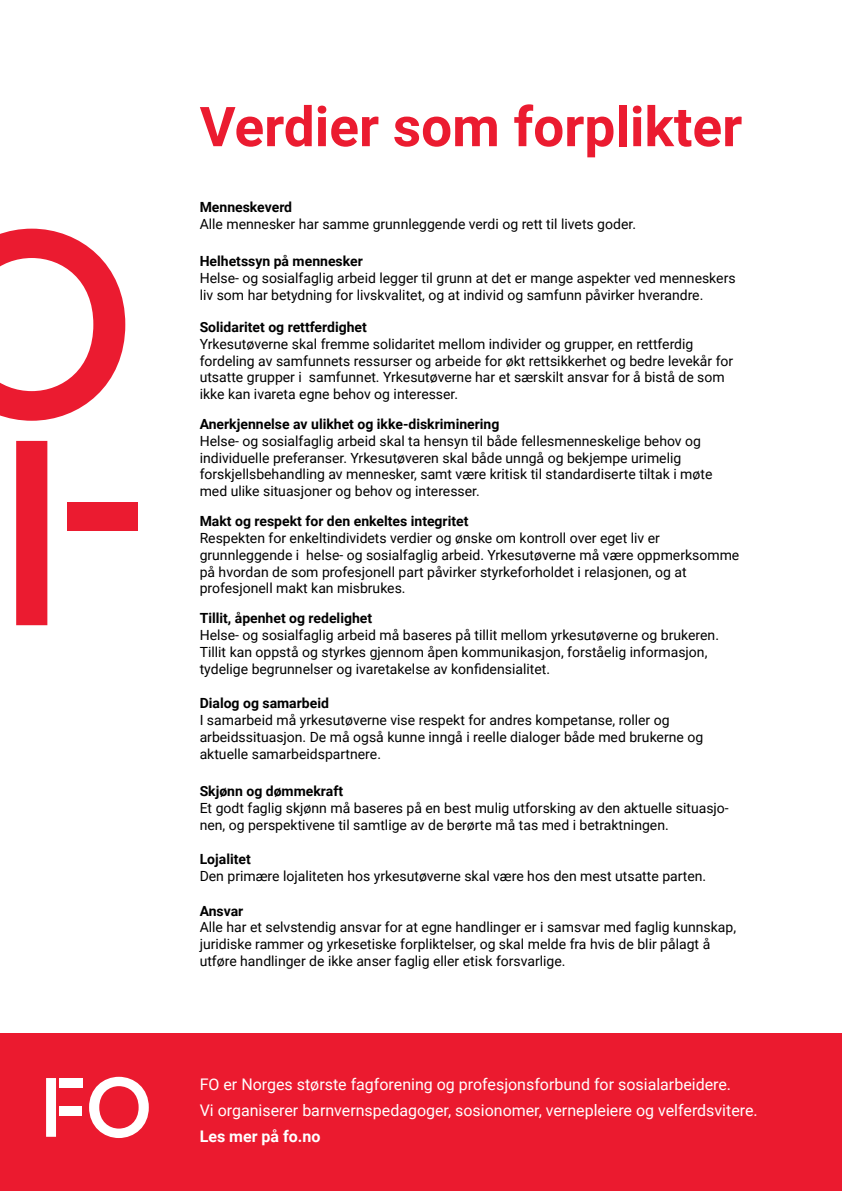
<style>
.page{position:relative;width:842px;height:1191px;background:#fff}
.page>*{position:absolute;margin:0;border:0;box-sizing:border-box;transform-origin:0 0}
.Overskrift_stor{font:700 55px "Roboto";color:#eb1b30}
.Undertittel_hvit{font:16px/26px "Roboto";color:#fff}
.Brødtekst_rød{font:14px/16.8px "Roboto";color:#000001}
.Brødtekst_rød-2{font:700 14px "Roboto";color:#000001}
.s1{font-weight:700}
</style>
<div class="page">
<div style="left:0;top:1033px;width:842px;height:158px;background:#eb1a2f"></div>
<svg style="left:89px;top:1076px;width:60px;height:62px"></svg>
<div style="left:59px;top:1106px;width:23px;height:9px;background:#fff"></div>
<svg style="left:46px;top:1078px;width:10px;height:58px"></svg>
<div style="left:59px;top:1078px;width:24px;height:9px;background:#fff"></div>
<svg style="left:0;top:229px;width:125px;height:192px"></svg>
<div style="left:68px;top:502px;width:70px;height:29px;background:#eb1b30"></div>
<div style="left:16px;top:441px;width:31px;height:184px;background:#eb1b30"></div>
<p class="Overskrift_stor" style="left:200px;top:88px;width:544px">Verdier som forplikter</p>
<p class="Brødtekst_rød-2" style="left:200px;top:197px;width:94px">Menneskeverd</p>
<p class="Brødtekst_rød" style="left:200px;top:215px;width:438px">Alle mennesker har samme grunnleggende verdi og rett til livets goder.</p>
<p class="Brødtekst_rød-2" style="left:200px;top:251px;width:165px">Helhetssyn på mennesker</p>
<p class="Brødtekst_rød" style="left:200px;top:269px;width:537px">Helse- og sosialfaglig arbeid legger til grunn at det er mange aspekter ved menneskers liv som har betydning for livskvalitet, og at individ og samfunn påvirker hverandre.</p>
<p class="Brødtekst_rød-2" style="left:200px;top:317px;width:169px">Solidaritet og rettferdighet</p>
<p class="Brødtekst_rød" style="left:200px;top:335px;width:535px">Yrkesutøverne skal fremme solidaritet mellom individer og grupper, en rettferdig fordeling av samfunnets ressurser og arbeide for økt rettsikkerhet og bedre levekår for utsatte grupper i samfunnet. Yrkesutøverne har et særskilt ansvar for å bistå de som ikke kan ivareta egne behov og interesser.</p>
<p class="Brødtekst_rød-2" style="left:200px;top:414px;width:301px">Anerkjennelse av ulikhet og ikke-diskriminering</p>
<p class="Brødtekst_rød" style="left:200px;top:432px;width:514px">Helse- og sosialfaglig arbeid skal ta hensyn til både fellesmenneskelige behov og individuelle preferanser. Yrkesutøveren skal både unngå og bekjempe urimelig forskjellsbehandling av mennesker, samt være kritisk til standardiserte tiltak i møte med ulike situasjoner og behov og interesser.</p>
<p class="Brødtekst_rød-2" style="left:200px;top:511px;width:270px">Makt og respekt for den enkeltes integritet</p>
<p class="Brødtekst_rød" style="left:200px;top:529px;width:541px">Respekten for enkeltindividets verdier og ønske om kontroll over eget liv er grunnleggende i helse- og sosialfaglig arbeid. Yrkesutøverne må være oppmerksomme på hvordan de som profesjonell part påvirker styrkeforholdet i relasjonen, og at profesjonell makt kan misbrukes.</p>
<p class="Brødtekst_rød-2" style="left:200px;top:608px;width:174px">Tillit, åpenhet og redelighet</p>
<p class="Brødtekst_rød" style="left:200px;top:626px;width:521px">Helse- og sosialfaglig arbeid må baseres på tillit mellom yrkesutøverne og brukeren.<br>Tillit kan oppstå og styrkes gjennom åpen kommunikasjon, forståelig informasjon, tydelige begrunnelser og ivaretakelse av konfidensialitet.</p>
<p class="Brødtekst_rød-2" style="left:200px;top:693px;width:131px">Dialog og samarbeid</p>
<p class="Brødtekst_rød" style="left:200px;top:711px;width:505px">I samarbeid må yrkesutøverne vise respekt for andres kompetanse, roller og arbeidssituasjon. De må også kunne inngå i reelle dialoger både med brukerne og aktuelle samarbeidspartnere.</p>
<p class="Brødtekst_rød-2" style="left:200px;top:781px;width:145px">Skjønn og dømmekraft</p>
<p class="Brødtekst_rød" style="left:200px;top:799px;width:530px">Et godt faglig skjønn må baseres på en best mulig utforsking av den aktuelle situasjo&shy;nen, og perspektivene til samtlige av de berørte må tas med i betraktningen.</p>
<p class="Brødtekst_rød-2" style="left:200px;top:849px;width:53px">Lojalitet</p>
<p class="Brødtekst_rød" style="left:200px;top:867px;width:508px">Den primære lojaliteten hos yrkesutøverne skal være hos den mest utsatte parten.</p>
<p class="Brødtekst_rød-2" style="left:200px;top:900px;width:45px">Ansvar</p>
<p class="Brødtekst_rød" style="left:200px;top:918px;width:538px">Alle har et selvstendig ansvar for at egne handlinger er i samsvar med faglig kunnskap, juridiske rammer og yrkesetiske forpliktelser, og skal melde fra hvis de blir pålagt å utføre handlinger de ikke anser faglig eller etisk forsvarlige.</p>
<p class="Undertittel_hvit" style="left:200px;top:1071px;width:560px">FO er Norges største fagforening og profesjonsforbund for sosialarbeidere.<br>Vi organiserer barnvernspedagoger, sosionomer, vernepleiere og velferdsvitere.<br><span class="s1">Les mer på fo.no</span></p>
</div>
